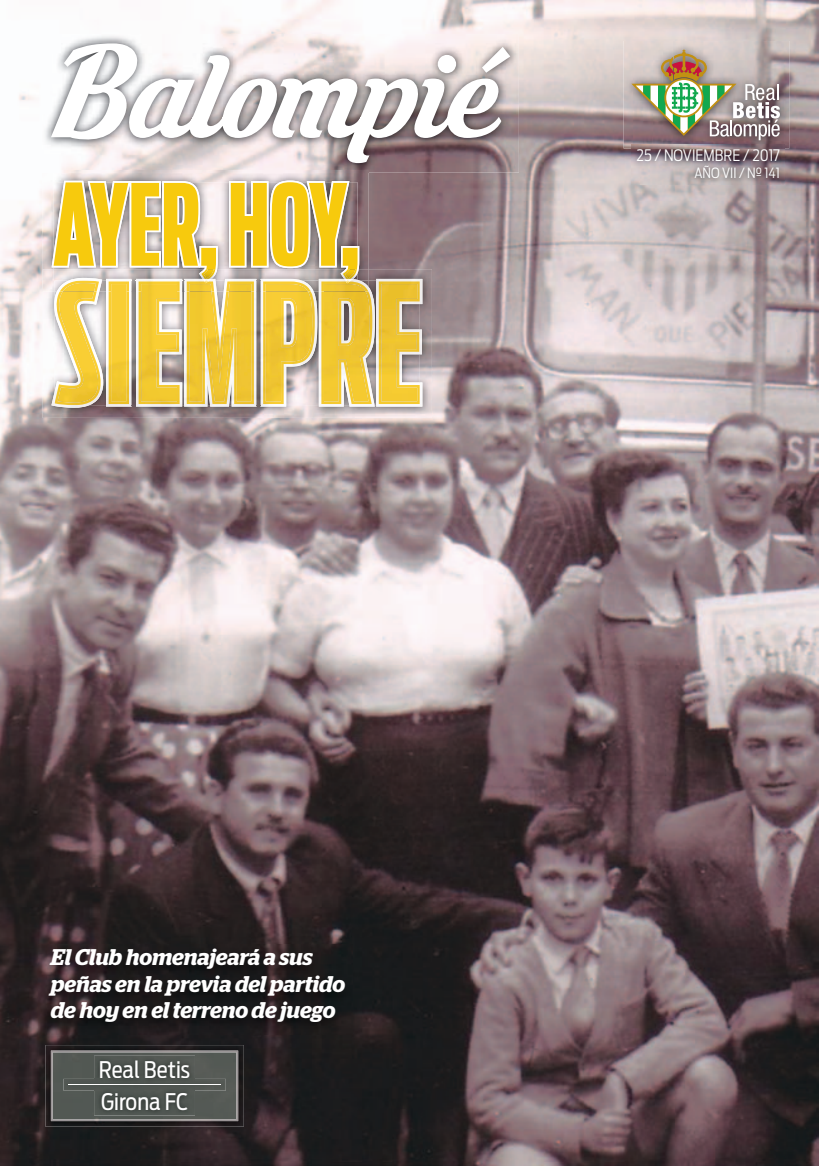
<style>
.page{position:relative;width:819px;height:1166px;background:#fff}
.page>*{position:absolute;margin:0;border:0;box-sizing:border-box;transform-origin:0 0}
.t1{font:700 111.65px "Antenna Comp";color:#f7ca0d}
.t2{font:italic 600 22.75px/26.2px "Stag";color:#fff}
.t3{font:22.75px/31.5px "Antenna Cond";color:#fff}
.t4{font:300 15.75px "Antenna Cond";color:#fff}
.t5{font:300 14px "Antenna Cond";color:#fff}
</style>
<div class="page">
<img style="left:0;top:0;width:819px;height:1166px">
<img style="left:42px;top:34px;width:477px;height:139px">
<svg style="left:51px;top:43px;width:459px;height:120px"></svg>
<img style="left:631px;top:149px;width:153px;height:35px">
<img style="left:623px;top:41px;width:166px;height:108px">
<svg style="left:631px;top:50px;width:148px;height:90px;background:#aaa595"></svg>
<img style="left:38px;top:945px;width:314px;height:90px">
<img style="left:42px;top:173px;width:326px;height:119px">
<img style="left:42px;top:171px;width:326px;height:2px">
<img style="left:43px;top:269px;width:389px;height:149px">
<img style="left:43px;top:269px;width:9px;height:23px">
<img style="left:376px;top:279px;width:46px;height:20px">
<img style="left:51px;top:299px;width:371px;height:109px">
<img style="left:189px;top:299px;width:62px;height:4px">
<img style="left:111px;top:299px;width:15px;height:4px">
<img style="left:103px;top:303px;width:216px;height:102px">
<img style="left:319px;top:280px;width:101px;height:125px">
<img style="left:260px;top:299px;width:57px;height:106px">
<img style="left:136px;top:299px;width:46px;height:106px">
<svg style="left:52px;top:180px;width:316px;height:119px"></svg>
<img style="left:55px;top:292px;width:48px;height:113px">
<img style="left:57px;top:281px;width:45px;height:11px">
<img style="left:68px;top:280px;width:34px;height:1px">
<img style="left:281px;top:298px;width:73px;height:49px">
<img style="left:45px;top:1045px;width:199px;height:81px">
<img style="left:51px;top:1050px;width:187px;height:71px">
<img style="left:94px;top:1056px;width:101px;height:59px">
<img style="left:100px;top:1060px;width:90px;height:18px">
<img style="left:63px;top:1079px;width:163px;height:11px">
<img style="left:94px;top:1079px;width:101px;height:11px">
<hr style="left:68px;top:1084px;width:153px;height:1px;background:#fff">
<h1 class="t1" style="left:53px;top:158px;width:308px">AYER, HOY,</h1>
<p class="t2" style="left:51px;top:944px;width:296px">El Club homenajeará a sus peñas en la previa del partido de hoy en el terreno de juego</p>
<p class="t3" style="left:99px;top:1054px;width:93px">Real Betis<br>Girona FC</p>
<p class="t4" style="left:636px;top:146px;width:145px">25 / NOVIEMBRE / 2017</p>
<p class="t5" style="left:694px;top:165px;width:87px">AÑO VII / Nº 141</p>
</div>
